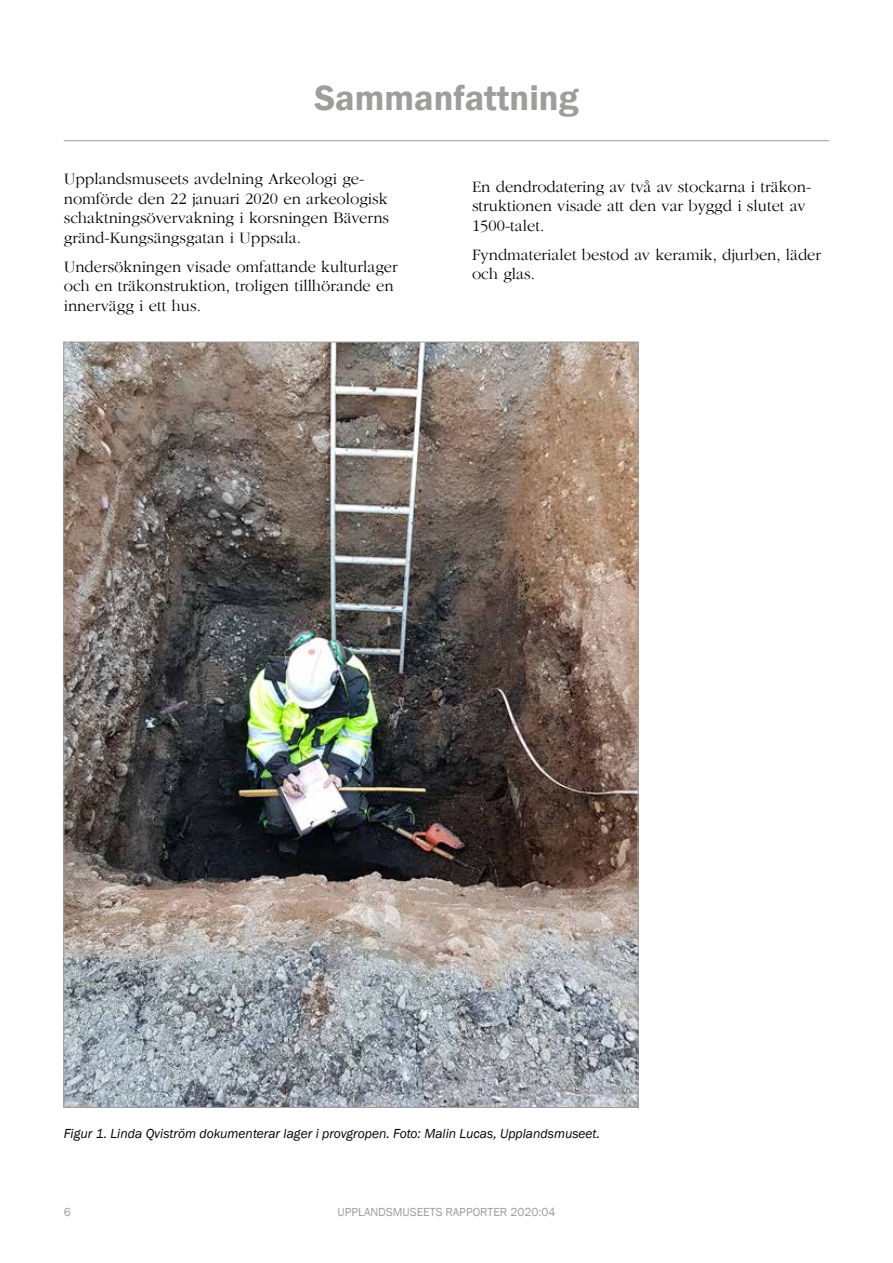
<style>
.page{position:relative;width:893px;height:1263px;background:#fff}
.page>*{position:absolute;margin:0;border:0;box-sizing:border-box;transform-origin:0 0}
.t1{font:600 36px "Franklin Gothic";color:#9d9d9c}
.t2{font:300 16.5px/19.8px "ITC Garamond Std";color:#000}
.t3{font:italic 13.5px "Franklin Gothic";color:#000}
.t4{font:12px "Franklin Gothic";color:#9d9d9c}
</style>
<div class="page">
<hr style="left:64px;top:140px;width:765px;height:1px;background:#9d9d9c">
<img style="left:66px;top:344px;width:570px;height:762px">
<h1 class="t1" style="left:314px;top:76px;width:266px">Sammanfattning</h1>
<p class="t2" style="left:64px;top:169px;width:327px">Upplandsmuseets avdelning Arkeologi ge&shy;nomförde den 22 januari 2020 en arkeologisk schaktningsövervakning i korsningen Bäverns gränd-Kungsängsgatan i Uppsala.</p>
<p class="t2" style="left:64px;top:257px;width:335px">Undersökningen visade omfattande kulturlager och en träkonstruktion, troligen tillhörande en innervägg i ett hus.</p>
<p class="t2" style="left:472px;top:177px;width:341px">En dendrodatering av två av stockarna i träkon&shy;struktionen visade att den var byggd i slutet av<br>1500-talet.</p>
<p class="t2" style="left:472px;top:245px;width:351px">Fyndmaterialet bestod av keramik, djurben, läder och glas.</p>
<p class="t3" style="left:64px;top:1125px;width:538px">Figur 1. Linda Qviström dokumenterar lager i provgropen. Foto: Malin Lucas, Upplandsmuseet.</p>
<p class="t4" style="left:64px;top:1205px;width:9px">6</p>
<p class="t4" style="left:337px;top:1205px;width:220px">UPPLANDSMUSEETS RAPPORTER 2020:04</p>
</div>
